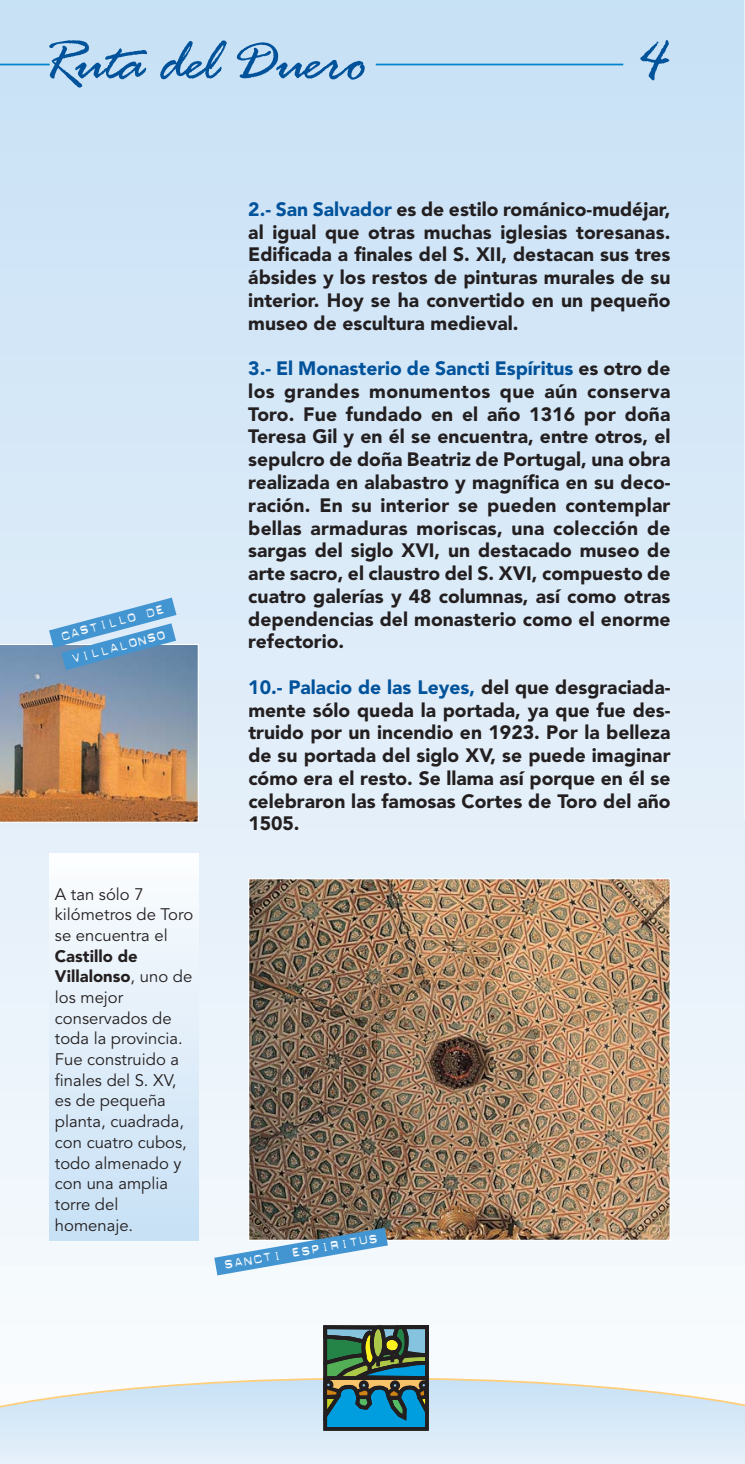
<style>
.page{position:relative;width:745px;height:1464px;background:#fff}
.page>*{position:absolute;margin:0;border:0;box-sizing:border-box;transform-origin:0 0}
.t1{font:63px "Rage Italic Plain";color:#00529b}
.t2{font:900 19.25px/22.8px "Avenir";color:#231f20;text-align:justify}
.t3{font:17.5px/24.7px "Dymo Blanca";color:#fff}
.t4{font:16.62px/20.7px "Avenir";color:#231f20}
.s1{font-weight:900}
.s2{color:#00529b}
</style>
<div class="page">
<hr style="left:744px;top:0;width:1px;height:1463px;background:#ebf4fb">
<svg style="left:744px;top:1383px;width:1px;height:71px"></svg>
<div style="left:0;top:0;width:744px;height:1463px;background:linear-gradient(to bottom,#c7e0f5,#fafbfc)"></div>
<svg style="left:0;top:1377px;width:744px;height:86px;background:#ddebf6"></svg>
<svg style="left:249px;top:1321px;width:185px;height:111px"></svg>
<hr style="left:375px;top:64px;width:248px;height:1px;background:#0083ca">
<hr style="left:0;top:64px;width:50px;height:1px;background:#0083ca">
<div style="left:50px;top:853px;width:148px;height:387px;background:linear-gradient(to bottom,#fcfdfe,#c7e0f5)"></div>
<img style="left:250px;top:880px;width:418px;height:358px">
<svg style="left:0;top:597px;width:198px;height:225px;background:#a29992"></svg>
<svg style="left:214px;top:1227px;width:173px;height:48px"></svg>
<h1 class="t1" style="left:43px;top:23px;width:324px">Ruta del Duero</h1>
<h1 class="t1" style="left:638px;top:23px;width:33px">4</h1>
<p class="t3" style="left:57px;top:623px;width:109px;rotate:-15deg">castillo de villalonso</p>
<p class="t4" style="left:55px;top:885px;width:140px">A tan sólo 7 kilómetros de Toro se encuentra el</p>
<p class="t4" style="left:55px;top:947px;width:139px"><span class="s1">Castillo de<br>Villalonso</span>, uno de los mejor conservados de toda la provincia.<br>Fue construido a finales del S. XV, es de pequeña planta, cuadrada, con cuatro cubos, todo almenado y con una amplia torre del homenaje.</p>
<p class="t2" style="left:248px;top:199px;width:423px"><span class="s2">2.- San Salvador</span> es de estilo románico-mudéjar, al igual que otras muchas iglesias toresanas.<br>Edificada a finales del S. XII, destacan sus tres ábsides y los restos de pinturas murales de su interior. Hoy se ha convertido en un pequeño museo de escultura medieval.</p>
<p class="t2" style="left:248px;top:359px;width:423px"><span class="s2">3.- El Monasterio de Sancti Espíritus</span> es otro de los grandes monumentos que aún conserva Toro. Fue fundado en el año 1316 por doña Teresa Gil y en él se encuentra, entre otros, el sepulcro de doña Beatriz de Portugal, una obra realizada en alabastro y magnífica en su deco&shy;ración. En su interior se pueden contemplar bellas armaduras moriscas, una colección de sargas del siglo XVI, un destacado museo de arte sacro, el claustro del S. XVI, compuesto de cuatro galerías y 48 columnas, así como otras dependencias del monasterio como el enorme refectorio.</p>
<p class="t2" style="left:248px;top:677px;width:423px"><span class="s2">10.- Palacio de las Leyes,</span> del que desgraciada&shy;mente sólo queda la portada, ya que fue des&shy;truido por un incendio en 1923. Por la belleza de su portada del siglo XV, se puede imaginar cómo era el resto. Se llama así porque en él se celebraron las famosas Cortes de Toro del año 1505.</p>
<p class="t3" style="left:221px;top:1252px;width:158px;rotate:-10deg">sancti espiritus</p>
</div>
